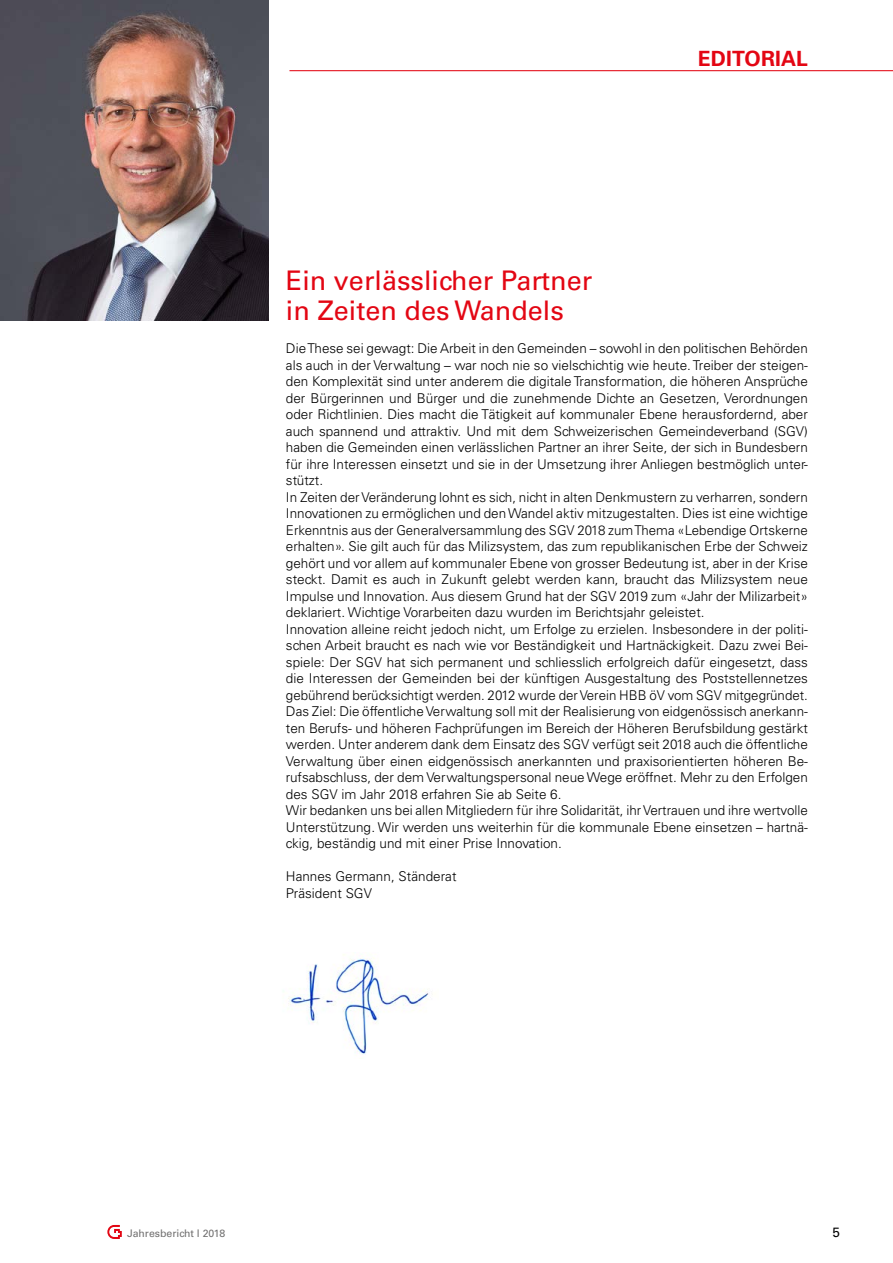
<style>
.page{position:relative;width:893px;height:1263px;background:#fff}
.page>*{position:absolute;margin:0;border:0;box-sizing:border-box;transform-origin:0 0}
.t1{font:27px/30px "Univers LT Std";color:#e30613}
.t2{font:700 21px "Univers LT Std";letter-spacing:.005em;color:#e30613}
.t3{font:300 13.5px/16.5px "Univers LT Std";color:#000}
.t4{font:13.5px "Univers LT Std";color:#000}
.t5{font:10.5px "Univers LT Std";color:#706f6f}
</style>
<div class="page">
<svg style="left:107px;top:1225px;width:15px;height:14px"></svg>
<hr style="left:289px;top:70px;width:604px;height:1px;background:#e30613">
<img style="left:288px;top:954px;width:141px;height:100px">
<img style="left:0;top:0;width:269px;height:320px">
<h2 class="t2" style="left:698px;top:46px;width:111px">EDITORIAL</h2>
<h1 class="t1" style="left:286px;top:266px;width:308px">Ein verlässlicher Partner in Zeiten des Wandels</h1>
<p class="t3" style="left:286px;top:340px;width:524px">Die These sei gewagt: Die Arbeit in den Gemeinden – sowohl in den politischen Behörden als auch in der Verwaltung – war noch nie so vielschichtig wie heute. Treiber der steigen&shy;den Komplexität sind unter anderem die digitale Transformation, die höheren Ansprüche der Bürgerinnen und Bürger und die zunehmende Dichte an Gesetzen, Verordnungen oder Richtlinien. Dies macht die Tätigkeit auf kommunaler Ebene herausfordernd, aber auch spannend und attraktiv. Und mit dem Schweizerischen Gemeindeverband (SGV) haben die Gemeinden einen verlässlichen Partner an ihrer Seite, der sich in Bundesbern für ihre Interessen einsetzt und sie in der Umsetzung ihrer Anliegen bestmöglich unter&shy;stützt.<br>In Zeiten der Veränderung lohnt es sich, nicht in alten Denkmustern zu verharren, sondern Innovationen zu ermöglichen und den Wandel aktiv mitzugestalten. Dies ist eine wichtige Erkenntnis aus der Generalversammlung des SGV 2018 zum Thema «Lebendige Ortskerne erhalten». Sie gilt auch für das Milizsystem, das zum republikanischen Erbe der Schweiz gehört und vor allem auf kommunaler Ebene von grosser Bedeutung ist, aber in der Krise steckt. Damit es auch in Zukunft gelebt werden kann, braucht das Milizsystem neue Impulse und Innovation. Aus diesem Grund hat der SGV 2019 zum «Jahr der Milizarbeit» deklariert. Wichtige Vorarbeiten dazu wurden im Berichtsjahr geleistet.<br>Innovation alleine reicht jedoch nicht, um Erfolge zu erzielen. Insbesondere in der politi&shy;schen Arbeit braucht es nach wie vor Beständigkeit und Hartnäckigkeit. Dazu zwei Bei&shy;spiele: Der SGV hat sich permanent und schliesslich erfolgreich dafür eingesetzt, dass die Interessen der Gemeinden bei der künftigen Ausgestaltung des Poststellennetzes gebührend berücksichtigt werden. 2012 wurde der Verein HBB öV vom SGV mitgegründet.<br>Das Ziel: Die öffentliche Verwaltung soll mit der Realisierung von eidgenössisch anerkann&shy;ten Berufs- und höheren Fachprüfungen im Bereich der Höheren Berufsbildung gestärkt werden. Unter anderem dank dem Einsatz des SGV verfügt seit 2018 auch die öffentliche Verwaltung über einen eidgenössisch anerkannten und praxisorientierten höheren Be&shy;rufsabschluss, der dem Verwaltungspersonal neue Wege eröffnet. Mehr zu den Erfolgen des SGV im Jahr 2018 erfahren Sie ab Seite 6.<br>Wir bedanken uns bei allen Mitgliedern für ihre Solidarität, ihr Vertrauen und ihre wertvolle Unterstützung. Wir werden uns weiterhin für die kommunale Ebene einsetzen – hartnä&shy;ckig, beständig und mit einer Prise Innovation.</p>
<p class="t3" style="left:286px;top:868px;width:172px">Hannes Germann, Ständerat<br>Präsident SGV</p>
<p class="t5" style="left:127px;top:1227px;width:100px">Jahresbericht l 2018</p>
<p class="t4" style="left:832px;top:1225px;width:9px">5</p>
</div>
